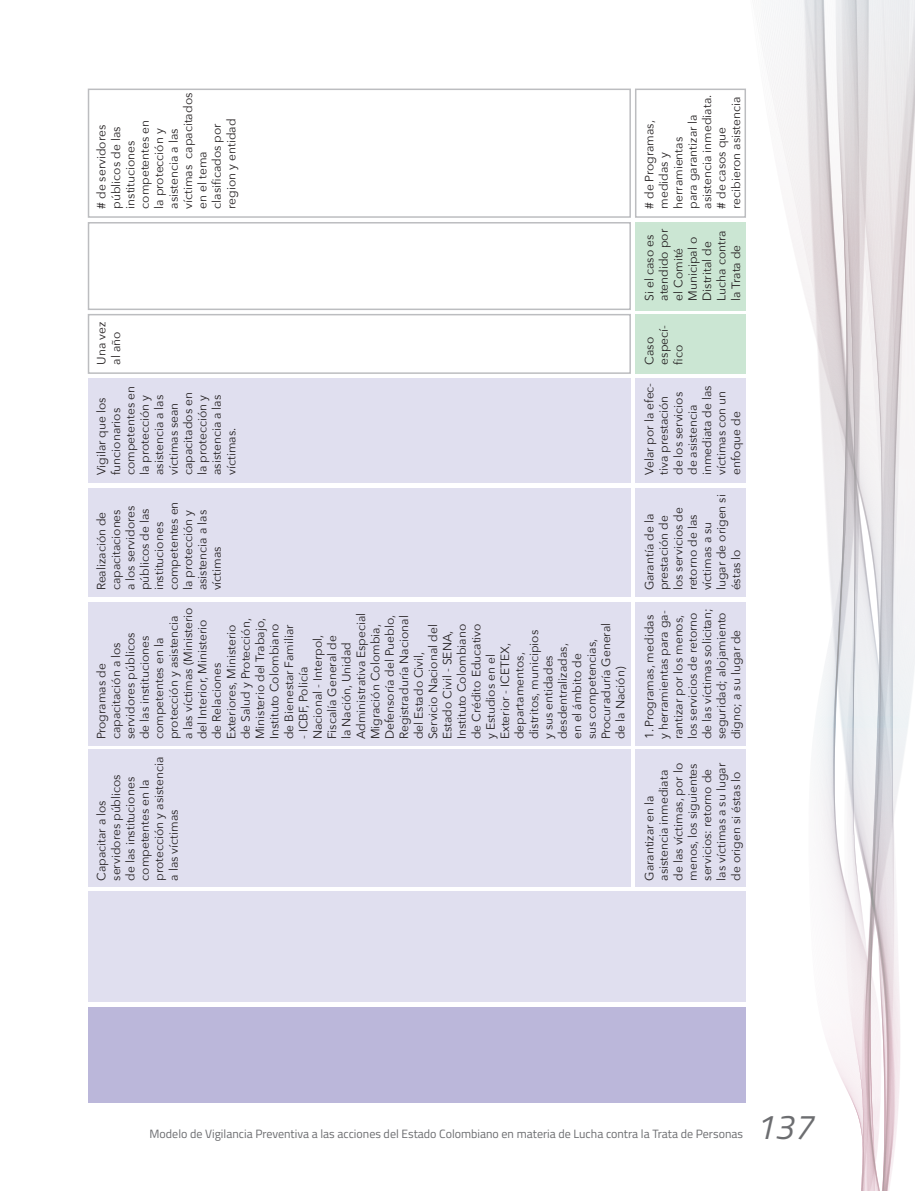
<style>
.page{position:relative;width:915px;height:1191px;background:#fff}
.page>*{position:absolute;margin:0;border:0;box-sizing:border-box;transform-origin:0 0}
.t1{font:italic 34.5px "Titillium Web";color:#6c6d70}
.t2{font:12px/14.4px "Avenir Next";color:#231f20}
.t3{font:12px "Titillium Web";color:#6c6d70}
</style>
<div class="page">
<svg style="left:761px;top:0;width:153px;height:1191px"></svg>
<div style="left:635px;top:314px;width:110px;height:60px;background:#cbe6d3"></div>
<div style="left:635px;top:222px;width:110px;height:88px;background:#cbe6d3"></div>
<div style="left:635px;top:749px;width:110px;height:138px;background:#e0dfef"></div>
<div style="left:635px;top:602px;width:110px;height:143px;background:#e0dfef"></div>
<div style="left:635px;top:488px;width:110px;height:108px;background:#e0dfef"></div>
<div style="left:635px;top:378px;width:110px;height:105px;background:#e0dfef"></div>
<div style="left:634px;top:89px;width:111px;height:129px;border:2px solid #bcbdc0"></div>
<div style="left:88px;top:891px;width:657px;height:110px;background:#e0dfef"></div>
<div style="left:88px;top:749px;width:542px;height:138px;background:#e0dfef"></div>
<div style="left:88px;top:602px;width:542px;height:143px;background:#e0dfef"></div>
<div style="left:88px;top:488px;width:542px;height:108px;background:#e0dfef"></div>
<div style="left:88px;top:378px;width:542px;height:105px;background:#e0dfef"></div>
<div style="left:88px;top:1006px;width:657px;height:96px;background:#bbb7da"></div>
<div style="left:88px;top:314px;width:542px;height:60px;border:2px solid #bcbdc0"></div>
<div style="left:88px;top:222px;width:542px;height:88px;border:2px solid #bcbdc0"></div>
<div style="left:88px;top:89px;width:542px;height:129px;border:2px solid #bcbdc0"></div>
<p class="t2" style="left:94px;top:209px;width:117px;rotate:-90deg"># de servidores públicos de las instituciones competentes en<br>la protección y asistencia a las víctimas capacitados en el tema clasificados por region y entidad</p>
<p class="t2" style="left:94px;top:364px;width:44px;rotate:-90deg">Una vez al año</p>
<p class="t2" style="left:94px;top:475px;width:90px;rotate:-90deg">Vigilar que los funcionarios competentes en la protección y asistencia a las víctimas sean capacitados en la protección y asistencia a las víctimas.</p>
<p class="t2" style="left:94px;top:590px;width:90px;rotate:-90deg">Realización de capacitaciones a los servidores públicos de las instituciones competentes en la protección y asistencia a las víctimas</p>
<p class="t2" style="left:94px;top:739px;width:133px;rotate:-90deg">Programas de capacitación a los servidores públicos<br>de las instituciones competentes en la protección y asistencia a las víctimas (Ministerio del Interior, Ministerio de Relaciones<br>Exteriores, Ministerio de Salud y Protección,<br>Ministerio del Trabajo,<br>Instituto Colombiano de Bienestar Familiar</p>
<p class="t2" style="left:295px;top:739px;width:128px;rotate:-90deg">- ICBF, Policía<br>Nacional - Interpol,<br>Fiscalía General de<br>la Nación, Unidad<br>Administrativa Especial<br>Migración Colombia,<br>Defensoría del Pueblo,<br>Registraduría Nacional del Estado Civil,<br>Servicio Nacional del<br>Estado Civil - SENA,<br>Instituto Colombiano de Crédito Educativo<br>y Estudios en el<br>Exterior - ICETEX, departamentos, distritos, municipios<br>y sus entidades desdentralizadas,<br>en el ámbito de<br>sus competencias,<br>Procuraduría General de la Nación)</p>
<p class="t2" style="left:94px;top:880px;width:125px;rotate:-90deg">Capacitar a los servidores públicos de las instituciones competentes en la protección y asistencia a las víctimas</p>
<p class="t2" style="left:641px;top:209px;width:115px;rotate:-90deg"># de Programas, medidas y herramientas<br>para garantizar la asistencia inmediata. # de casos que recibieron asistencia</p>
<p class="t2" style="left:641px;top:301px;width:73px;rotate:-90deg">Si el caso es atendido por el Comité<br>Municipal o<br>Distrital de<br>Lucha contra la Trata de</p>
<p class="t2" style="left:641px;top:364px;width:41px;rotate:-90deg">Caso especí&shy;fico</p>
<p class="t2" style="left:641px;top:475px;width:94px;rotate:-90deg">Velar por la efec&shy;tiva prestación de los servicios de asistencia inmediata de las víctimas con un enfoque de</p>
<p class="t2" style="left:641px;top:590px;width:98px;rotate:-90deg">Garantía de la prestación de<br>los servicios de retorno de las víctimas a su lugar de origen si éstas lo</p>
<p class="t2" style="left:641px;top:739px;width:132px;rotate:-90deg">1. Programas, medidas y herramientas para ga&shy;rantizar por los menos, los servicios de retorno de las víctimas solicitan; seguridad; alojamiento digno; a su lugar de</p>
<p class="t2" style="left:641px;top:880px;width:119px;rotate:-90deg">Garantizar en la asistencia inmediata de las víctimas, por lo menos, los siguientes servicios: retorno de las víctimas a su lugar de origen si éstas lo</p>
<p class="t3" style="left:149px;top:1124px;width:594px">Modelo de Vigilancia Preventiva a las acciones del Estado Colombiano en materia de Lucha contra la Trata de Personas</p>
<h1 class="t1" style="left:754px;top:1101px;width:59px">137</h1>
</div>
